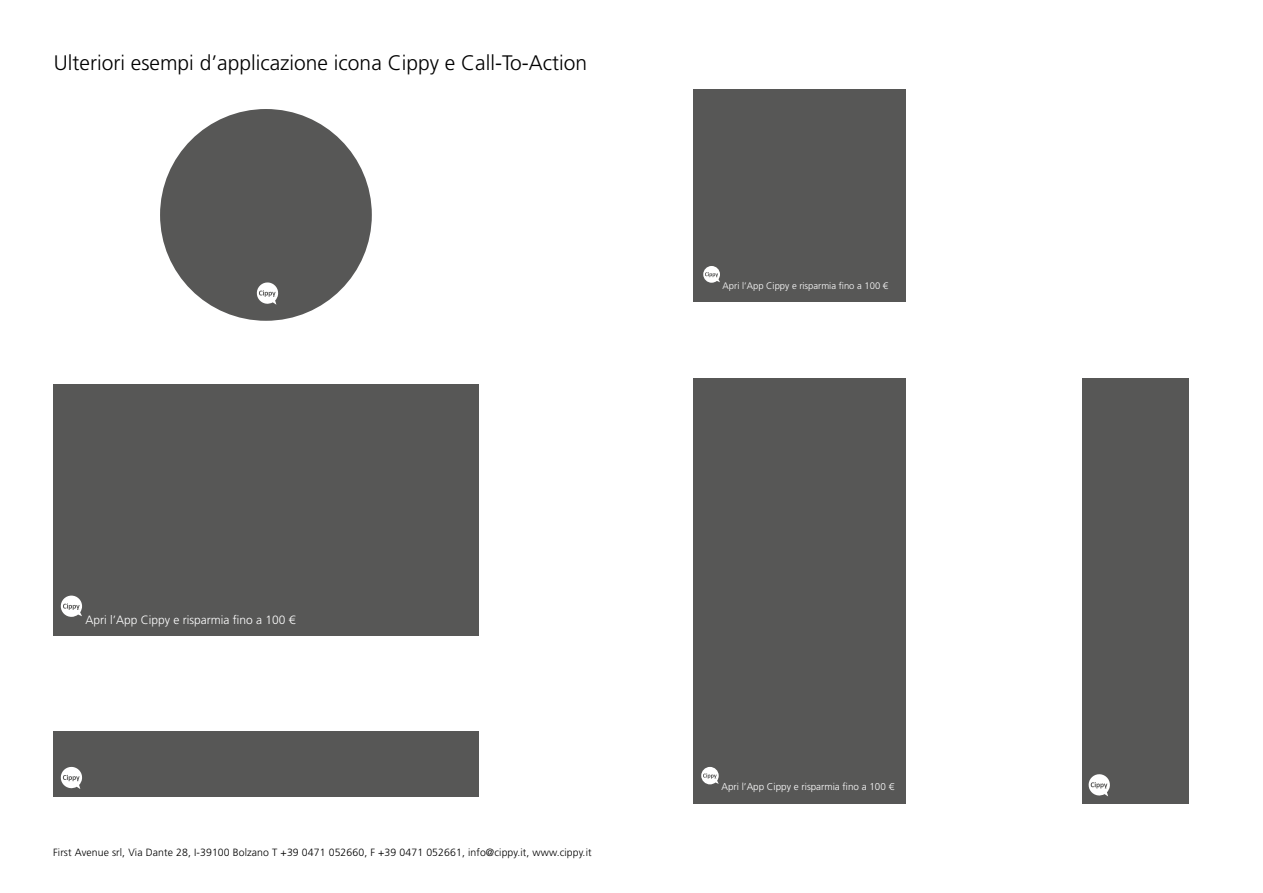
<style>
.page{position:relative;width:1263px;height:893px;background:#fff}
.page>*{position:absolute;margin:0;border:0;box-sizing:border-box;transform-origin:0 0}
.t1{font:300 21px "Frutiger LT Std";color:#000}
.t2{font:300 12px "Frutiger LT Std";color:#fff}
.t3{font:300 10.5px "Frutiger LT Std";letter-spacing:.01em;color:#000}
.t4{font:300 9.9px "Frutiger LT Std";color:#fff}
.t5{font:300 9.45px "Frutiger LT Std";color:#fff}
</style>
<div class="page">
<div style="left:53px;top:384px;width:426px;height:251px;background:#575756"></div>
<div style="left:693px;top:90px;width:213px;height:212px;background:#575756"></div>
<div style="left:693px;top:378px;width:213px;height:425px;background:#575756"></div>
<div style="left:53px;top:732px;width:426px;height:65px;background:#575756"></div>
<div style="left:1082px;top:378px;width:106px;height:425px;background:#575756"></div>
<svg style="left:60px;top:766px;width:22px;height:23px"></svg>
<svg style="left:1088px;top:774px;width:22px;height:22px"></svg>
<div style="left:160px;top:109px;width:212px;height:212px;background:#575756;border-radius:50%"></div>
<svg style="left:256px;top:282px;width:23px;height:23px"></svg>
<svg style="left:61px;top:595px;width:21px;height:22px"></svg>
<svg style="left:703px;top:266px;width:17px;height:17px"></svg>
<svg style="left:701px;top:767px;width:18px;height:17px"></svg>
<h1 class="t1" style="left:54px;top:51px;width:535px">Ulteriori esempi d’applicazione icona Cippy e Call-To-Action</h1>
<p class="t2" style="left:85px;top:613px;width:212px">Apri l’App Cippy e risparmia fino a 100 €</p>
<p class="t3" style="left:53px;top:846px;width:540px">First Avenue srl, Via Dante 28, I-39100 Bolzano T +39 0471 052660, F +39 0471 052661, info@cippy.it, www.cippy.it</p>
<p class="t5" style="left:723px;top:280px;width:167px">Apri l’App Cippy e risparmia fino a 100 €</p>
<p class="t4" style="left:721px;top:781px;width:174px">Apri l’App Cippy e risparmia fino a 100 €</p>
</div>
